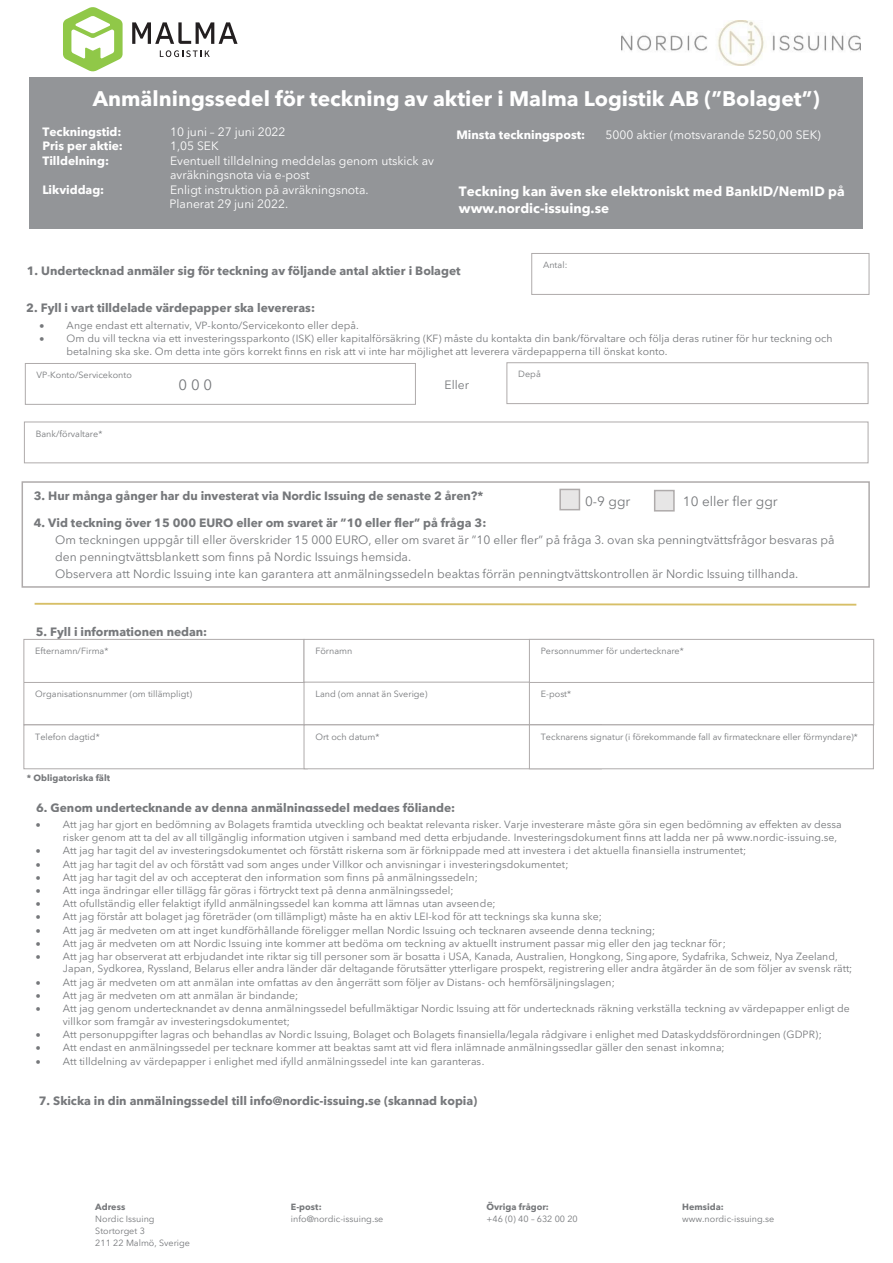
<style>
.page{position:relative;width:893px;height:1263px;background:#fff}
.page>*{position:absolute;margin:0;border:0;box-sizing:border-box;transform-origin:0 0}
.t1{font:700 21px "Avenir Next LT Pro";color:#fff}
.t2{font:15px "Avenir Next LT Pro";color:#76787b}
.t3{font:700 13.5px/16.4px "Avenir Next LT Pro";color:#fff}
.t4{font:13.5px "Avenir Next LT Pro";color:#76787b}
.t5{font:12px/16.8px "Avenir Next LT Pro";color:#76787b}
.t6{font:700 12px "Avenir Next LT Pro";color:#76787b}
.t7{font:12px/14.4px "Avenir Next LT Pro";color:#fff}
.t8{font:700 12px "Avenir Next LT Pro";color:#fff}
.t9{font:10.5px/12.6px "Avenir Next LT Pro";color:#76787b}
.t10{font:9px/11.9px "Avenir Next LT Pro";color:#76787b}
.t11{font:700 9px "Avenir Next LT Pro";letter-spacing:.005em;color:#76787b}
.s1{font-weight:700}
</style>
<div class="page">
<img style="left:622px;top:21px;width:239px;height:44px">
<div style="left:22px;top:481px;width:848px;height:107px;border:2px solid #afabab"></div>
<div style="left:531px;top:253px;width:338px;height:42px;border:1px solid #afabab"></div>
<div style="left:29px;top:77px;width:834px;height:152px;background:#939598"></div>
<div style="left:655px;top:490px;width:19px;height:21px;background:#e7e6e6"></div>
<div style="left:654px;top:490px;width:21px;height:21px;border:2px solid #afabab"></div>
<div style="left:560px;top:489px;width:19px;height:21px;background:#e7e6e6"></div>
<div style="left:559px;top:489px;width:21px;height:21px;border:2px solid #afabab"></div>
<svg style="left:34px;top:602px;width:823px;height:4px"></svg>
<div style="left:23px;top:639px;width:281px;height:44px;border:1px solid #afabab"></div>
<img style="left:24px;top:645px;width:280px;height:31px">
<div style="left:304px;top:639px;width:296px;height:44px;border:1px solid #afabab"></div>
<div style="left:23px;top:724px;width:285px;height:45px;border:1px solid #afabab"></div>
<img style="left:24px;top:731px;width:280px;height:32px">
<div style="left:304px;top:682px;width:308px;height:43px;border:1px solid #afabab"></div>
<div style="left:529px;top:682px;width:345px;height:43px;background:#fff"></div>
<div style="left:304px;top:725px;width:297px;height:44px;background:#fff"></div>
<div style="left:304px;top:724px;width:298px;height:45px;border:1px solid #afabab"></div>
<img style="left:304px;top:731px;width:2px;height:32px">
<div style="left:529px;top:725px;width:344px;height:44px;background:#fff"></div>
<div style="left:529px;top:724px;width:345px;height:45px;border:1px solid #afabab"></div>
<img style="left:530px;top:731px;width:343px;height:32px">
<div style="left:529px;top:639px;width:345px;height:43px;background:#fff"></div>
<div style="left:529px;top:639px;width:345px;height:44px;border:1px solid #afabab"></div>
<img style="left:530px;top:645px;width:343px;height:31px">
<div style="left:25px;top:363px;width:391px;height:42px;border:1px solid #afabab"></div>
<img style="left:26px;top:369px;width:389px;height:30px">
<div style="left:167px;top:369px;width:75px;height:30px;background:#fff"></div>
<div style="left:24px;top:421px;width:844px;height:42px;border:1px solid #afabab"></div>
<div style="left:506px;top:362px;width:362px;height:42px;border:1px solid #afabab"></div>
<img style="left:507px;top:369px;width:360px;height:29px">
<img style="left:506px;top:377px;width:20px;height:14px">
<svg style="left:63px;top:7px;width:60px;height:64px"></svg>
<svg style="left:132px;top:22px;width:106px;height:22px"></svg>
<svg style="left:160px;top:50px;width:50px;height:7px"></svg>
<p class="t1" style="left:93px;top:86px;width:728px">Anmälningssedel för teckning av aktier i Malma Logistik AB (”Bolaget”)</p>
<p class="t8" style="left:42px;top:124px;width:81px">Teckningstid:</p>
<p class="t7" style="left:170px;top:124px;width:117px">10 juni – 27 juni 2022</p>
<p class="t8" style="left:42px;top:139px;width:82px">Pris per aktie:</p>
<p class="t7" style="left:170px;top:139px;width:50px">1,05 SEK</p>
<p class="t8" style="left:42px;top:153px;width:68px">Tilldelning:</p>
<p class="t7" style="left:170px;top:153px;width:265px">Eventuell tilldelning meddelas genom utskick av avräkningsnota via e-post</p>
<p class="t8" style="left:42px;top:182px;width:63px">Likviddag:</p>
<p class="t7" style="left:169px;top:182px;width:201px">Enligt instruktion på avräkningsnota.<br>Planerat 29 juni 2022.</p>
<p class="t8" style="left:456px;top:128px;width:130px">Minsta teckningspost:</p>
<p class="t7" style="left:605px;top:128px;width:217px">5000 aktier (motsvarande 5250,00 SEK)</p>
<p class="t3" style="left:459px;top:183px;width:387px">Teckning kan även ske elektroniskt med BankID/NemID på www.nordic-issuing.se</p>
<p class="t6" style="left:27px;top:264px;width:435px">1. Undertecknad anmäler sig för teckning av följande antal aktier i Bolaget</p>
<p class="t6" style="left:26px;top:301px;width:290px">2. Fyll i vart tilldelade värdepapper ska levereras:</p>
<p class="t10" style="left:543px;top:259px;width:26px">Antal:</p>
<p class="t9" style="left:40px;top:319px;width:321px">• Ange endast ett alternativ, VP-konto/Servicekonto eller depå.</p>
<p class="t9" style="left:67px;top:332px;width:767px;text-indent:-27px">• Om du vill teckna via ett investeringssparkonto (ISK) eller kapitalförsäkring (KF) måste du kontakta din bank/förvaltare och följa deras rutiner för hur teckning och betalning ska ske. Om detta inte görs korrekt finns en risk att vi inte har möjlighet att leverera värdepapperna till önskat konto.</p>
<p class="t10" style="left:37px;top:369px;width:97px">VP-Konto/Servicekonto</p>
<p class="t10" style="left:36px;top:428px;width:68px">Bank/förvaltare*</p>
<p class="t2" style="left:179px;top:376px;width:35px">0 0 0</p>
<p class="t5" style="left:445px;top:376px;width:26px">Eller</p>
<p class="t10" style="left:518px;top:368px;width:24px">Depå</p>
<p class="t6" style="left:34px;top:488px;width:451px">3. Hur många gånger har du investerat via Nordic Issuing de senaste 2 åren?*</p>
<p class="t5" style="left:55px;top:515px;width:781px;text-indent:-21px"><span class="s1">4. Vid teckning över 15 000 EURO eller om svaret är ”10 eller fler” på fråga 3:<br></span>Om teckningen uppgår till eller överskrider 15 000 EURO, eller om svaret är ”10 eller fler” på fråga 3. ovan ska penningtvättsfrågor besvaras på den penningtvättsblankett som finns på Nordic Issuings hemsida.<br>Observera att Nordic Issuing inte kan garantera att anmälningssedeln beaktas förrän penningtvättskontrollen är Nordic Issuing tillhanda.</p>
<p class="t4" style="left:585px;top:493px;width:47px">0-9 ggr</p>
<p class="t4" style="left:683px;top:493px;width:96px">10 eller fler ggr</p>
<p class="t6" style="left:36px;top:625px;width:173px">5. Fyll i informationen nedan:</p>
<p class="t10" style="left:35px;top:645px;width:75px">Efternamn/Firma*</p>
<p class="t10" style="left:315px;top:645px;width:39px">Förnamn</p>
<p class="t10" style="left:541px;top:645px;width:145px">Personnummer för undertecknare*</p>
<p class="t10" style="left:35px;top:688px;width:158px">Organisationsnummer (om tillämpligt)</p>
<p class="t10" style="left:35px;top:730px;width:66px">Telefon dagtid*</p>
<p class="t11" style="left:27px;top:773px;width:85px">* Obligatoriska fält</p>
<p class="t10" style="left:315px;top:688px;width:114px">Land (om annat än Sverige)</p>
<p class="t10" style="left:541px;top:688px;width:32px">E-post*</p>
<p class="t10" style="left:315px;top:730px;width:66px">Ort och datum*</p>
<p class="t10" style="left:541px;top:730px;width:319px">Tecknarens signatur (i förekommande fall av firmatecknare eller förmyndare)*</p>
<p class="t6" style="left:36px;top:801px;width:421px">6. Genom undertecknande av denna anmälningssedel medges följande:</p>
<p class="t9" style="left:63px;top:818px;width:780px;text-indent:-27px">• Att jag har gjort en bedömning av Bolagets framtida utveckling och beaktat relevanta risker. Varje investerare måste göra sin egen bedömning av effekten av dessa risker genom att ta del av all tillgänglig information utgiven i samband med detta erbjudande. Investeringsdokument finns att ladda ner på www.nordic-issuing.se,</p>
<p class="t9" style="left:36px;top:844px;width:712px">• Att jag har tagit del av investeringsdokumentet och förstått riskerna som är förknippade med att investera i det aktuella finansiella instrumentet;</p>
<p class="t9" style="left:36px;top:858px;width:534px">• Att jag har tagit del av och förstått vad som anges under Villkor och anvisningar i investeringsdokumentet;</p>
<p class="t9" style="left:36px;top:871px;width:443px">• Att jag har tagit del av och accepterat den information som finns på anmälningssedeln;</p>
<p class="t9" style="left:36px;top:884px;width:419px">• Att inga ändringar eller tillägg får göras i förtryckt text på denna anmälningssedel;</p>
<p class="t9" style="left:36px;top:897px;width:461px">• Att ofullständig eller felaktigt ifylld anmälningssedel kan komma att lämnas utan avseende;</p>
<p class="t9" style="left:36px;top:910px;width:567px">• Att jag förstår att bolaget jag företräder (om tillämpligt) måste ha en aktiv LEI-kod för att tecknings ska kunna ske;</p>
<p class="t9" style="left:36px;top:924px;width:621px">• Att jag är medveten om att inget kundförhållande föreligger mellan Nordic Issuing och tecknaren avseende denna teckning;</p>
<p class="t9" style="left:36px;top:937px;width:691px">• Att jag är medveten om att Nordic Issuing inte kommer att bedöma om teckning av aktuellt instrument passar mig eller den jag tecknar för;</p>
<p class="t9" style="left:63px;top:950px;width:791px;text-indent:-27px">• Att jag har observerat att erbjudandet inte riktar sig till personer som är bosatta i USA, Kanada, Australien, Hongkong, Singapore, Sydafrika, Schweiz, Nya Zeeland,<br>Japan, Sydkorea, Ryssland, Belarus eller andra länder där deltagande förutsätter ytterligare prospekt, registrering eller andra åtgärder än de som följer av svensk rätt;</p>
<p class="t9" style="left:36px;top:976px;width:580px">• Att jag är medveten om att anmälan inte omfattas av den ångerrätt som följer av Distans- och hemförsäljningslagen;</p>
<p class="t9" style="left:36px;top:989px;width:264px">• Att jag är medveten om att anmälan är bindande;</p>
<p class="t9" style="left:63px;top:1002px;width:788px;text-indent:-27px">• Att jag genom undertecknandet av denna anmälningssedel befullmäktigar Nordic Issuing att för undertecknads räkning verkställa teckning av värdepapper enligt de villkor som framgår av investeringsdokumentet;</p>
<p class="t9" style="left:36px;top:1028px;width:787px">• Att personuppgifter lagras och behandlas av Nordic Issuing, Bolaget och Bolagets finansiella/legala rådgivare i enlighet med Dataskyddsförordningen (GDPR);</p>
<p class="t9" style="left:36px;top:1041px;width:690px">• Att endast en anmälningssedel per tecknare kommer att beaktas samt att vid flera inlämnade anmälningssedlar gäller den senast inkomna;</p>
<p class="t9" style="left:36px;top:1054px;width:450px">• Att tilldelning av värdepapper i enlighet med ifylld anmälningssedel inte kan garanteras.</p>
<p class="t6" style="left:39px;top:1093px;width:440px">7. Skicka in din anmälningssedel till info@nordic-issuing.se (skannad kopia)</p>
<p class="t11" style="left:95px;top:1201px;width:31px">Adress</p>
<p class="t11" style="left:291px;top:1201px;width:32px">E-post:</p>
<p class="t11" style="left:486px;top:1201px;width:64px">Övriga frågor:</p>
<p class="t11" style="left:682px;top:1201px;width:43px">Hemsida:</p>
<p class="t10" style="left:95px;top:1213px;width:61px">Nordic Issuing</p>
<p class="t10" style="left:291px;top:1213px;width:94px">info@nordic-issuing.se</p>
<p class="t10" style="left:486px;top:1213px;width:93px">+46 (0) 40 – 632 00 20</p>
<p class="t10" style="left:682px;top:1213px;width:94px">www.nordic-issuing.se</p>
<p class="t10" style="left:95px;top:1225px;width:96px">Stortorget 3<br>211 22 Malmö, Sverige</p>
</div>
